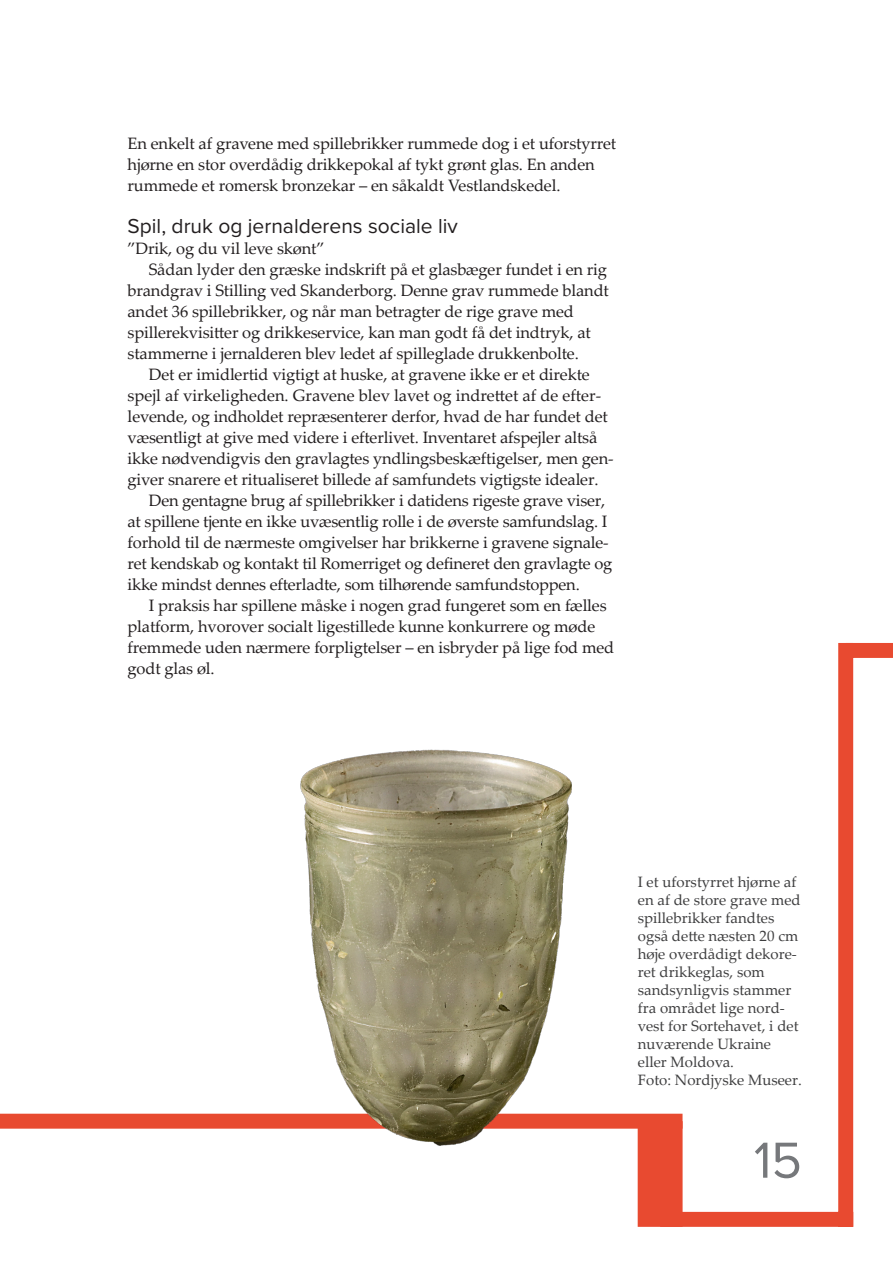
<style>
.page{position:relative;width:893px;height:1263px;background:#fff}
.page>*{position:absolute;margin:0;border:0;box-sizing:border-box;transform-origin:0 0}
.t1{font:52.5px "Proxima Nova";color:#76787b}
.Rubrik{font:21px "Proxima Nova";color:#231f20}
.Normal_0{font:16.5px/21px "Palatino Linotype";letter-spacing:-.01em;color:#231f20}
.Billedtekst{font:15px/18px "Palatino Linotype";color:#3e3e3f}
</style>
<div class="page">
<div style="left:838px;top:643px;width:15px;height:584px;background:#e84a30"></div>
<div style="left:846px;top:643px;width:47px;height:15px;background:#e84a30"></div>
<div style="left:660px;top:1212px;width:193px;height:15px;background:#e84a30"></div>
<div style="left:638px;top:1121px;width:45px;height:106px;background:#e84a30"></div>
<div style="left:0;top:1114px;width:682px;height:15px;background:#e84a30"></div>
<img style="left:263px;top:749px;width:343px;height:397px">
<p class="Normal_0" style="left:128px;top:132px;width:490px">En enkelt af gravene med spillebrikker rummede dog i et uforstyrret hjørne en stor overdådig drikkepokal af tykt grønt glas. En anden rummede et romersk bronzekar – en såkaldt Vestlandskedel.</p>
<p class="Rubrik" style="left:128px;top:210px;width:332px">Spil, druk og jernalderens sociale liv</p>
<p class="Normal_0" style="left:128px;top:237px;width:199px">”Drik, og du vil leve skønt”</p>
<p class="Normal_0" style="left:128px;top:258px;width:483px;text-indent:21px">Sådan lyder den græske indskrift på et glasbæger fundet i en rig brandgrav i Stilling ved Skanderborg. Denne grav rummede blandt andet 36 spillebrikker, og når man betragter de rige grave med spillerekvisitter og drikkeservice, kan man godt få det indtryk, at stammerne i jernalderen blev ledet af spilleglade drukkenbolte.</p>
<p class="Normal_0" style="left:128px;top:363px;width:488px;text-indent:21px">Det er imidlertid vigtigt at huske, at gravene ikke er et direkte spejl af virkeligheden. Gravene blev lavet og indrettet af de efter&shy;levende, og indholdet repræsenterer derfor, hvad de har fundet det væsentligt at give med videre i efterlivet. Inventaret afspejler altså ikke nødvendigvis den gravlagtes yndlingsbeskæftigelser, men gen&shy;giver snarere et ritualiseret billede af samfundets vigtigste idealer.</p>
<p class="Normal_0" style="left:128px;top:489px;width:486px;text-indent:21px">Den gentagne brug af spillebrikker i datidens rigeste grave viser, at spillene tjente en ikke uvæsentlig rolle i de øverste samfundslag. I forhold til de nærmeste omgivelser har brikkerne i gravene signale&shy;ret kendskab og kontakt til Romerriget og defineret den gravlagte og ikke mindst dennes efterladte, som tilhørende samfundstoppen.</p>
<p class="Normal_0" style="left:128px;top:594px;width:488px;text-indent:21px">I praksis har spillene måske i nogen grad fungeret som en fælles platform, hvorover socialt ligestillede kunne konkurrere og møde fremmede uden nærmere forpligtelser – en isbryder på lige fod med godt glas øl.</p>
<p class="Billedtekst" style="left:638px;top:872px;width:164px">I et uforstyrret hjørne af en af de store grave med spillebrikker fandtes også dette næsten 20 cm høje overdådigt dekore&shy;ret drikkeglas, som sandsynligvis stammer fra området lige nord&shy;vest for Sortehavet, i det nuværende Ukraine eller Moldova.</p>
<p class="Billedtekst" style="left:638px;top:1070px;width:165px">Foto: Nordjyske Museer.</p>
<h1 class="t1" style="left:754px;top:1121px;width:50px">15</h1>
</div>
